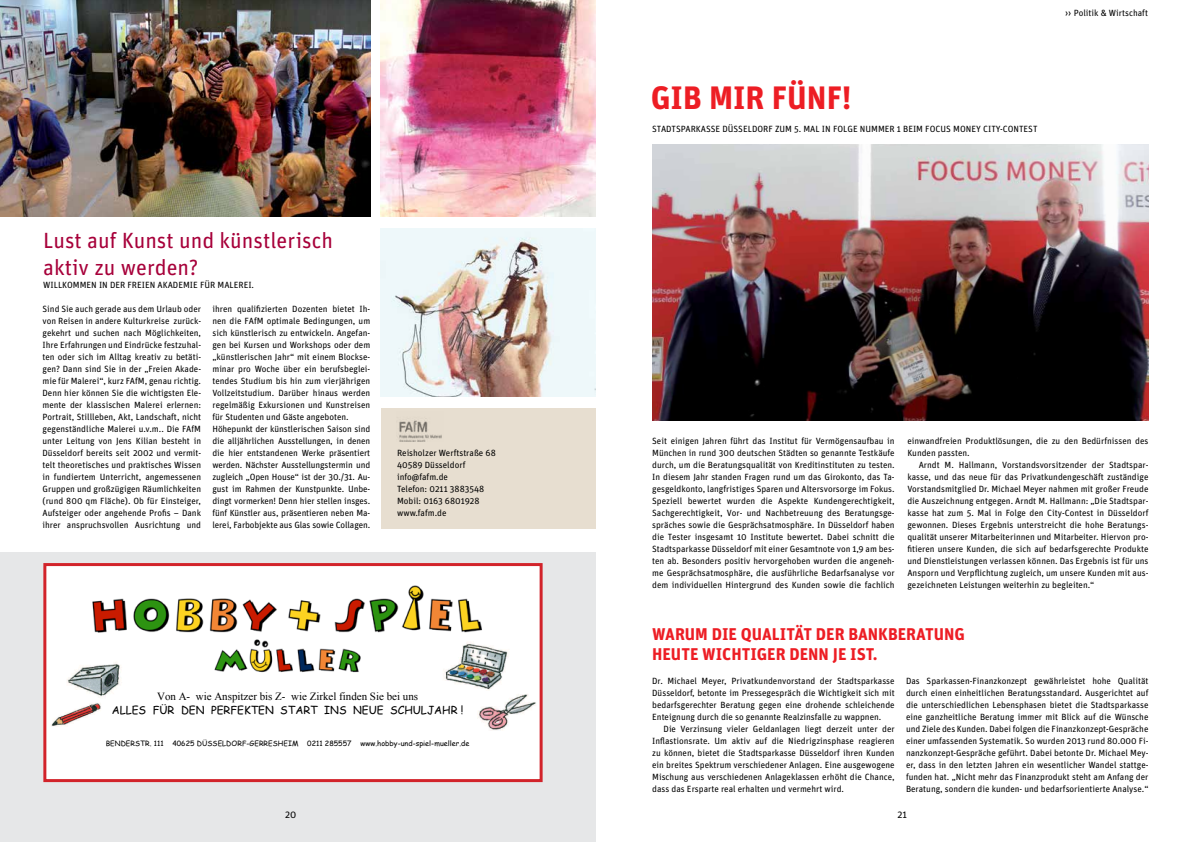
<style>
.page{position:relative;width:1191px;height:842px;background:#fff}
.page>*{position:absolute;margin:0;border:0;box-sizing:border-box;transform-origin:0 0}
.t1{font:700 32.4px "Unit";color:#ed1d24}
.t2{font:22px/26.4px "Unit";color:#a7013a}
.t3{font:700 17px/20px "Unit";color:#ed1d24}
.t4{font:11px "Times New Roman";color:#000}
.t5{font:11px "Comic Sans MS";color:#000}
.t6{font:10px "Unit";color:#000}
.t7{font:9px/12px "Unit";color:#000;text-align:justify}
.t8{font:7.2px "Comic Sans MS";letter-spacing:.005em;color:#000}
.s1{font-size:10px}
</style>
<div class="page">
<img style="left:652px;top:144px;width:496px;height:276px">
<div style="left:381px;top:408px;width:214px;height:120px;background:#e7ded0"></div>
<img style="left:381px;top:228px;width:214px;height:168px">
<img style="left:381px;top:0;width:214px;height:216px">
<img style="left:0;top:0;width:370px;height:217px">
<img style="left:399px;top:420px;width:43px;height:21px">
<div style="left:0;top:552px;width:595px;height:290px;background:#e6e7e8"></div>
<div style="left:45px;top:564px;width:496px;height:216px;background:#fff"></div>
<img style="left:92px;top:585px;width:390px;height:88px">
<img style="left:67px;top:659px;width:62px;height:39px">
<img style="left:443px;top:641px;width:65px;height:49px">
<img style="left:478px;top:694px;width:58px;height:37px">
<img style="left:51px;top:703px;width:50px;height:23px">
<div style="left:43px;top:563px;width:499px;height:219px;border:3px solid #d2232a"></div>
<h2 class="t2" style="left:43px;top:227px;width:291px">Lust auf Kunst und künstlerisch aktiv zu werden?</h2>
<p class="t7" style="left:43px;top:279px;width:14px">Willkommen</p>
<p class="t7" style="left:99px;top:279px;width:17px">in der</p>
<p class="t7" style="left:127px;top:279px;width:10px">Freien</p>
<p class="t7" style="left:158px;top:279px;width:12px">Akademie</p>
<p class="t7" style="left:200px;top:279px;width:30px">für Malerei</p>
<p class="t7" style="left:252px;top:279px;width:4px">.</p>
<p class="t7" style="left:212px;top:303px;width:159px;text-align:left">ihren qualifizierten Dozenten bietet Ih&shy;nen die FAfM optimale Bedingungen, um sich künstlerisch zu entwickeln. Angefan&shy;gen bei Kursen und Workshops oder dem „künstlerischen Jahr“ mit einem Blockse&shy;minar pro Woche über ein berufsbeglei&shy;tendes Studium bis hin zum vierjährigen Vollzeitstudium. Darüber hinaus werden regelmäßig Exkursionen und Kunstreisen für Studenten und Gäste angeboten.<br>Höhepunkt der künstlerischen Saison sind die alljährlichen Ausstellungen, in denen die hier entstandenen Werke präsentiert werden. Nächster Ausstellungstermin und zugleich „Open House“ ist der 30./31. Au&shy;gust im Rahmen der Kunstpunkte. Unbe&shy;dingt vormerken! Denn hier stellen insges. fünf Künstler aus, präsentieren neben Ma&shy;lerei, Farbobjekte aus Glas sowie Collagen.</p>
<p class="t7" style="left:43px;top:303px;width:160px">Sind Sie auch gerade aus dem Urlaub oder von Reisen in andere Kulturkreise zurück&shy;gekehrt und suchen nach Möglichkeiten, Ihre Erfahrungen und Eindrücke festzuhal&shy;ten oder sich im Alltag kreativ zu betäti&shy;gen? Dann sind Sie in der „Freien Akade&shy;mie für Malerei“, kurz FAfM, genau richtig.<br>Denn hier können Sie die wichtigsten Ele&shy;mente der klassischen Malerei erlernen:<br>Portrait, Stillleben, Akt, Landschaft, nicht gegenständliche Malerei u.v.m.. Die FAfM unter Leitung von Jens Kilian besteht in Düsseldorf bereits seit 2002 und vermit&shy;telt theoretisches und praktisches Wissen in fundiertem Unterricht, angemessenen Gruppen und großzügigen Räumlichkeiten (rund 800 qm Fläche). Ob für Einsteiger, Aufsteiger oder angehende Profis – Dank ihrer anspruchsvollen Ausrichtung und</p>
<p class="t7" style="left:397px;top:447px;width:100px;text-align:left">Reisholzer Werftstraße 68<br>40589 Düsseldorf info@fafm.de<br>Telefon: 0211 3883548<br>Mobil: 0163 6801928 www.fafm.de</p>
<p class="t4" style="left:157px;top:689px;width:262px">Von A- wie Anspitzer bis Z- wie Zirkel finden Sie bei uns</p>
<p class="t5" style="left:112px;top:702px;width:353px">ALLES FÜR DEN PERFEKTEN START INS NEUE SCHULJAHR !</p>
<p class="t8" style="left:106px;top:738px;width:365px">BENDERSTR. 111 40625 DÜSSELDORF-GERRESHEIM 0211 285557 www.hobby-und-spiel-mueller.de</p>
<p class="t6" style="left:285px;top:809px;width:13px">20</p>
<h1 class="t1" style="left:651px;top:78px;width:202px">GIB MIR FÜNF!</h1>
<p class="t7" style="left:652px;top:123px;width:11px">Stadtsparkasse</p>
<p class="t7" style="left:722px;top:123px;width:17px">Düsseldorf</p>
<p class="t7" style="left:775px;top:123px;width:7px">zum</p>
<p class="t7" style="left:794px;top:123px;width:50px">5. Mal in Folge</p>
<p class="t7" style="left:860px;top:123px;width:13px">Nummer</p>
<p class="t7" style="left:897px;top:123px;width:12px">1 beim</p>
<p class="t7" style="left:925px;top:123px;width:89px">FOCUS Money City-Contest</p>
<p class="t7" style="left:1065px;top:7px;width:84px"><span class="s1">››</span> Politik &amp; Wirtschaft</p>
<p class="t7" style="left:652px;top:435px;width:244px">Seit einigen Jahren führt das Institut für Vermögensaufbau in München in rund 300 deutschen Städten so genannte Testkäufe durch, um die Beratungsqualität von Kreditinstituten zu testen.<br>In diesem Jahr standen Fragen rund um das Girokonto, das Ta&shy;gesgeldkonto, langfristiges Sparen und Altersvorsorge im Fokus.<br>Speziell bewertet wurden die Aspekte Kundengerechtigkeit, Sachgerechtigkeit, Vor- und Nachbetreuung des Beratungsge&shy;spräches sowie die Gesprächsatmosphäre. In Düsseldorf haben die Tester insgesamt 10 Institute bewertet. Dabei schnitt die Stadtsparkasse Düsseldorf mit einer Gesamtnote von 1,9 am bes&shy;ten ab. Besonders positiv hervorgehoben wurden die angeneh&shy;me Gesprächsatmosphäre, die ausführliche Bedarfsanalyse vor dem individuellen Hintergrund des Kunden sowie die fachlich</p>
<p class="t7" style="left:907px;top:435px;width:242px">einwandfreien Produktlösungen, die zu den Bedürfnissen des<br>Kunden passten.</p>
<p class="t7" style="left:907px;top:459px;width:242px;text-indent:11px">Arndt M. Hallmann, Vorstandsvorsitzender der Stadtspar&shy;kasse, und das neue für das Privatkundengeschäft zuständige Vorstandsmitglied Dr. Michael Meyer nahmen mit großer Freude die Auszeichnung entgegen. Arndt M. Hallmann: „Die Stadtspar&shy;kasse hat zum 5. Mal in Folge den City-Contest in Düsseldorf gewonnen. Dieses Ergebnis unterstreicht die hohe Beratungs&shy;qualität unserer Mitarbeiterinnen und Mitarbeiter. Hiervon pro&shy;fitieren unsere Kunden, die sich auf bedarfsgerechte Produkte und Dienstleistungen verlassen können. Das Ergebnis ist für uns Ansporn und Verpflichtung zugleich, um unsere Kunden mit aus&shy;gezeichneten Leistungen weiterhin zu begleiten.“</p>
<h3 class="t3" style="left:652px;top:624px;width:312px">WARUM DIE QUALITÄT DER BANKBERATUNG<br>HEUTE WICHTIGER DENN JE IST.</h3>
<p class="t7" style="left:652px;top:675px;width:244px">Dr. Michael Meyer, Privatkundenvorstand der Stadtsparkasse Düsseldorf, betonte im Pressegespräch die Wichtigkeit sich mit bedarfsgerechter Beratung gegen eine drohende schleichende Enteignung durch die so genannte Realzinsfalle zu wappnen.</p>
<p class="t7" style="left:652px;top:723px;width:244px;text-indent:11px">Die Verzinsung vieler Geldanlagen liegt derzeit unter der Inflastionsrate. Um aktiv auf die Niedrigzinsphase reagieren zu können, bietet die Stadtsparkasse Düsseldorf ihren Kunden ein breites Spektrum verschiedener Anlagen. Eine ausgewogene Mischung aus verschiedenen Anlageklassen erhöht die Chance, dass das Ersparte real erhalten und vermehrt wird.</p>
<p class="t7" style="left:906px;top:675px;width:244px">Das Sparkassen-Finanzkonzept gewährleistet hohe Qualität durch einen einheitlichen Beratungsstandard. Ausgerichtet auf die unterschiedlichen Lebensphasen bietet die Stadtsparkasse eine ganzheitliche Beratung immer mit Blick auf die Wünsche und Ziele des Kunden. Dabei folgen die Finanzkonzept-Gespräche einer umfassenden Systematik. So wurden 2013 rund 80.000 Fi&shy;nanzkonzept-Gespräche geführt. Dabei betonte Dr. Michael Mey&shy;er, dass in den letzten Jahren ein wesentlicher Wandel stattge&shy;funden hat. „Nicht mehr das Finanzprodukt steht am Anfang der Beratung, sondern die kunden- und bedarfsorientierte Analyse.“</p>
<p class="t6" style="left:897px;top:809px;width:11px">21</p>
</div>
